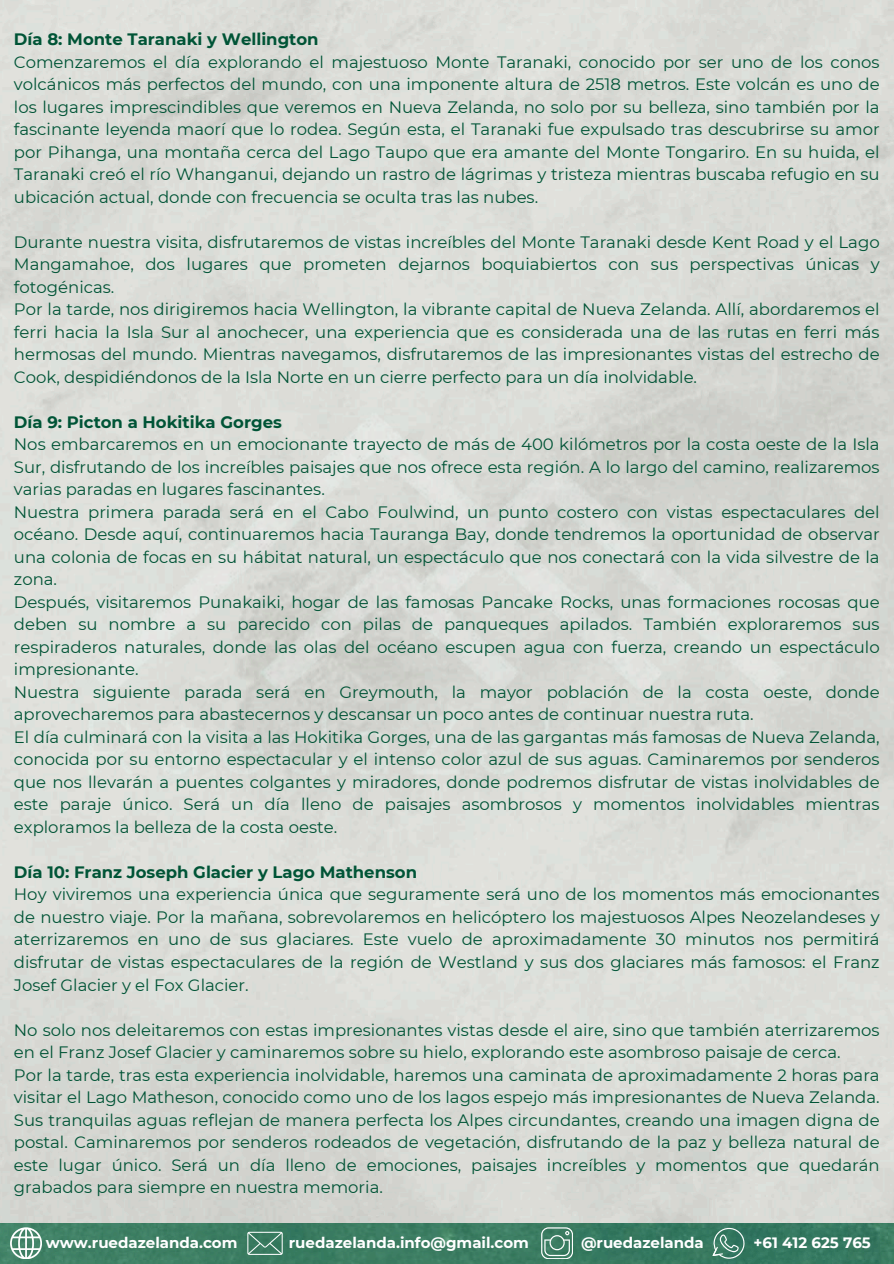
<style>
.page{position:relative;width:894px;height:1264px;background:#fff}
.page>*{position:absolute;margin:0;border:0;box-sizing:border-box;transform-origin:0 0}
.t1{font:16.5px/22.5px "Montserrat";color:#005436}
.t2{font:700 16.5px "Montserrat";color:#005436}
.t3{font:700 15px "Montserrat";color:#fff}
</style>
<div class="page">
<img style="left:0;top:1223px;width:893px;height:40px">
<svg style="left:10px;top:1227px;width:32px;height:31px"></svg>
<svg style="left:541px;top:1227px;width:31px;height:31px"></svg>
<svg style="left:247px;top:1231px;width:35px;height:23px"></svg>
<svg style="left:712px;top:1227px;width:33px;height:31px"></svg>
<p class="t2" style="left:14px;top:29px;width:306px">Día 8: Monte Taranaki y Wellington</p>
<p class="t1" style="left:14px;top:50px;width:867px;text-align:justify">Comenzaremos el día explorando el majestuoso Monte Taranaki, conocido por ser uno de los conos volcánicos más perfectos del mundo, con una imponente altura de 2518 metros. Este volcán es uno de los lugares imprescindibles que veremos en Nueva Zelanda, no solo por su belleza, sino también por la fascinante leyenda maorí que lo rodea. Según esta, el Taranaki fue expulsado tras descubrirse su amor por Pihanga, una montaña cerca del Lago Taupo que era amante del Monte Tongariro. En su huida, el Taranaki creó el río Whanganui, dejando un rastro de lágrimas y tristeza mientras buscaba refugio en su ubicación actual, donde con frecuencia se oculta tras las nubes.</p>
<p class="t1" style="left:14px;top:230px;width:867px">Durante nuestra visita, disfrutaremos de vistas increíbles del Monte Taranaki desde Kent Road y el Lago Mangamahoe, dos lugares que prometen dejarnos boquiabiertos con sus perspectivas únicas y fotogénicas.<br>Por la tarde, nos dirigiremos hacia Wellington, la vibrante capital de Nueva Zelanda. Allí, abordaremos el ferri hacia la Isla Sur al anochecer, una experiencia que es considerada una de las rutas en ferri más hermosas del mundo. Mientras navegamos, disfrutaremos de las impresionantes vistas del estrecho de Cook, despidiéndonos de la Isla Norte en un cierre perfecto para un día inolvidable.</p>
<p class="t2" style="left:14px;top:412px;width:269px">Día 9: Picton a Hokitika Gorges</p>
<p class="t1" style="left:14px;top:433px;width:867px">Nos embarcaremos en un emocionante trayecto de más de 400 kilómetros por la costa oeste de la Isla Sur, disfrutando de los increíbles paisajes que nos ofrece esta región. A lo largo del camino, realizaremos varias paradas en lugares fascinantes.<br>Nuestra primera parada será en el Cabo Foulwind, un punto costero con vistas espectaculares del océano. Desde aquí, continuaremos hacia Tauranga Bay, donde tendremos la oportunidad de observar una colonia de focas en su hábitat natural, un espectáculo que nos conectará con la vida silvestre de la zona.<br>Después, visitaremos Punakaiki, hogar de las famosas Pancake Rocks, unas formaciones rocosas que deben su nombre a su parecido con pilas de panqueques apilados. También exploraremos sus respiraderos naturales, donde las olas del océano escupen agua con fuerza, creando un espectáculo impresionante.<br>Nuestra siguiente parada será en Greymouth, la mayor población de la costa oeste, donde aprovecharemos para abastecernos y descansar un poco antes de continuar nuestra ruta.<br>El día culminará con la visita a las Hokitika Gorges, una de las gargantas más famosas de Nueva Zelanda, conocida por su entorno espectacular y el intenso color azul de sus aguas. Caminaremos por senderos que nos llevarán a puentes colgantes y miradores, donde podremos disfrutar de vistas inolvidables de este paraje único. Será un día lleno de paisajes asombrosos y momentos inolvidables mientras exploramos la belleza de la costa oeste.</p>
<p class="t2" style="left:14px;top:862px;width:404px">Día 10: Franz Joseph Glacier y Lago Mathenson</p>
<p class="t1" style="left:14px;top:883px;width:867px;text-align:justify">Hoy viviremos una experiencia única que seguramente será uno de los momentos más emocionantes de nuestro viaje. Por la mañana, sobrevolaremos en helicóptero los majestuosos Alpes Neozelandeses y aterrizaremos en uno de sus glaciares. Este vuelo de aproximadamente 30 minutos nos permitirá disfrutar de vistas espectaculares de la región de Westland y sus dos glaciares más famosos: el Franz Josef Glacier y el Fox Glacier.</p>
<p class="t1" style="left:14px;top:1018px;width:867px">No solo nos deleitaremos con estas impresionantes vistas desde el aire, sino que también aterrizaremos en el Franz Josef Glacier y caminaremos sobre su hielo, explorando este asombroso paisaje de cerca.<br>Por la tarde, tras esta experiencia inolvidable, haremos una caminata de aproximadamente 2 horas para visitar el Lago Matheson, conocido como uno de los lagos espejo más impresionantes de Nueva Zelanda.<br>Sus tranquilas aguas reflejan de manera perfecta los Alpes circundantes, creando una imagen digna de postal. Caminaremos por senderos rodeados de vegetación, disfrutando de la paz y belleza natural de este lugar único. Será un día lleno de emociones, paisajes increíbles y momentos que quedarán grabados para siempre en nuestra memoria.</p>
<p class="t3" style="left:46px;top:1233px;width:193px">www.ruedazelanda.com</p>
<p class="t3" style="left:289px;top:1233px;width:241px">ruedazelanda.info@gmail.com</p>
<p class="t3" style="left:581px;top:1233px;width:124px">@ruedazelanda</p>
<p class="t3" style="left:753px;top:1233px;width:119px">+61 412 625 765</p>
</div>
